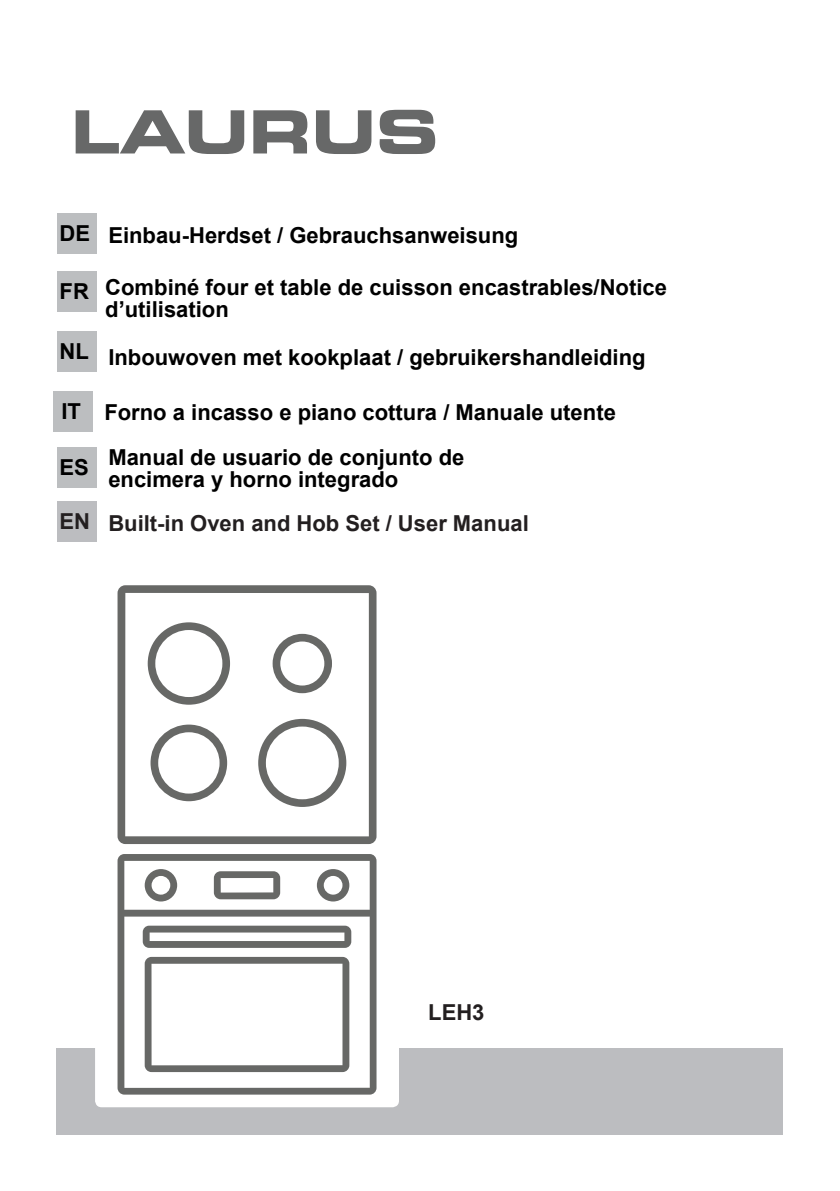
<style>
.page{position:relative;width:840px;height:1191px;background:#fff}
.page>*{position:absolute;margin:0;border:0;box-sizing:border-box;transform-origin:0 0}
.t1{font:700 expanded 59.4px "Square 721 BT";color:#676868}
.t2{font:700 22px/22px "Arial";color:#000}
.t3{font:700 22px "Arial";color:#231f20}
.t4{font:700 22px "Arial";color:#231f20}
</style>
<div class="page">
<div style="left:57px;top:1048px;width:725px;height:86px;background:#bcbdc0"></div>
<div style="left:95px;top:714px;width:304px;height:393px;background:#fff;border-radius:7px"></div>
<div style="left:57px;top:501px;width:39px;height:40px;background:#bcbdc0"></div>
<svg style="left:117px;top:854px;width:259px;height:240px"></svg>
<svg style="left:317px;top:869px;width:32px;height:32px"></svg>
<svg style="left:145px;top:869px;width:32px;height:32px"></svg>
<svg style="left:214px;top:871px;width:66px;height:28px"></svg>
<svg style="left:145px;top:957px;width:204px;height:115px"></svg>
<svg style="left:143px;top:925px;width:208px;height:23px"></svg>
<svg style="left:117px;top:585px;width:259px;height:259px"></svg>
<svg style="left:148px;top:622px;width:82px;height:82px"></svg>
<svg style="left:150px;top:724px;width:77px;height:77px"></svg>
<svg style="left:258px;top:719px;width:88px;height:88px"></svg>
<svg style="left:272px;top:634px;width:60px;height:59px"></svg>
<div style="left:57px;top:271px;width:39px;height:40px;background:#bcbec0"></div>
<div style="left:57px;top:213px;width:39px;height:40px;background:#bcbec0"></div>
<div style="left:57px;top:331px;width:39px;height:40px;background:#bcbec0"></div>
<div style="left:53px;top:391px;width:39px;height:40px;background:#bcbec0"></div>
<div style="left:57px;top:447px;width:39px;height:40px;background:#bcbec0"></div>
<h1 class="t1" style="left:70px;top:96px;width:369px">LAURUS</h1>
<p class="t2" style="left:60px;top:224px;width:460px">DE Einbau-Herdset / Gebrauchsanweisung</p>
<p class="t2" style="left:60px;top:281px;width:31px">FR</p>
<p class="t2" style="left:105px;top:276px;width:563px">Combiné four et table de cuisson encastrables/Notice d’utilisation</p>
<p class="t2" style="left:60px;top:347px;width:587px">NL Inbouwoven met kookplaat / gebruikershandleiding</p>
<p class="t2" style="left:108px;top:390px;width:509px;line-height:45.4px;text-indent:-47px">IT Forno a incasso e piano cottura / Manuale utente<br>Manual de usuario de conjunto de</p>
<p class="t2" style="left:60px;top:457px;width:31px">ES</p>
<p class="t2" style="left:108px;top:469px;width:291px">encimera y horno integrado</p>
<p class="t3" style="left:60px;top:508px;width:470px">EN Built-in Oven and Hob Set / User Manual</p>
<p class="t4" style="left:428px;top:996px;width:58px">LEH3</p>
</div>
